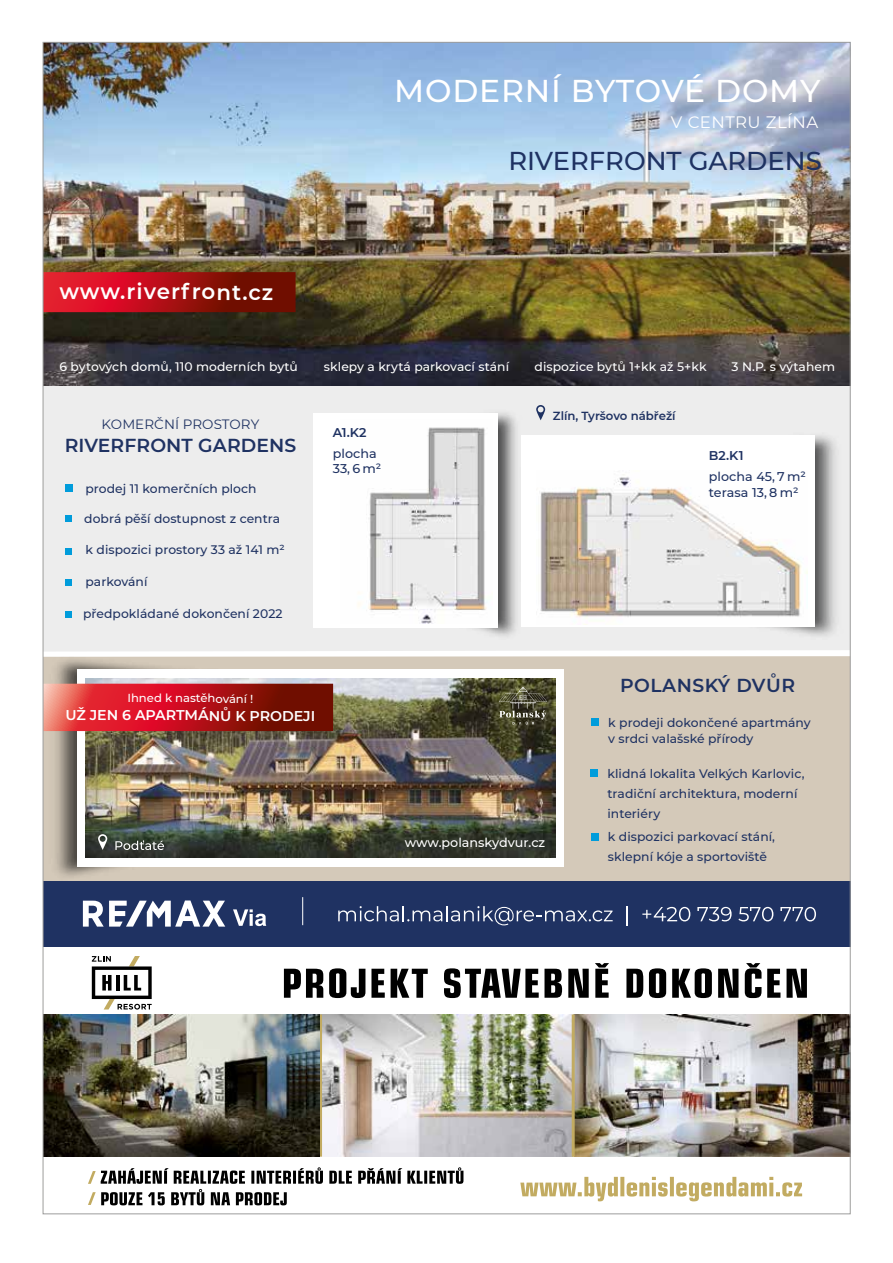
<style>
.page{position:relative;width:893px;height:1263px;background:#fff}
.page>*{position:absolute;margin:0;border:0;box-sizing:border-box;transform-origin:0 0}
.t1{font:500 31.5px "Montserrat";letter-spacing:.025em;color:#fff}
.t2{font:500 25.8px "Montserrat";color:#1f3262}
.t3{font:600 21.3px "Montserrat";letter-spacing:.04em;color:#fff}
.t4{font:600 18.75px "Montserrat";letter-spacing:.005em;color:#1f3262}
.t5{font:600 18.75px "Montserrat";letter-spacing:.025em;color:#1f3262}
.t6{font:16.5px "Montserrat";letter-spacing:.025em;color:#fff}
.t7{font:600 14.25px "Montserrat";letter-spacing:-.005em;color:#fff}
.t8{font:13.5px "Montserrat";letter-spacing:.005em;color:#1f3262}
.t9{font:500 12.75px/15.1px "Montserrat";letter-spacing:.005em;color:#1f3262}
.t10{font:500 12.75px "Montserrat";color:#fff}
.t11{font:600 12.75px "Montserrat";letter-spacing:.005em;color:#1f3262}
.t12{font:500 12.3px/20.2px "Montserrat";letter-spacing:.005em;color:#1f3262}
.t13{font:500 12.3px "Montserrat";letter-spacing:.005em;color:#fff}
.t14{font:600 11.7px "Montserrat";color:#1f3262}
.t15{font:500 11.55px "Montserrat";letter-spacing:-.005em;color:#fff}
</style>
<div class="page">
<div style="left:403px;top:687px;width:445px;height:194px;background:#d4c9b9"></div>
<img style="left:45px;top:651px;width:358px;height:230px">
<div style="left:77px;top:670px;width:486px;height:197px;background:#fff"></div>
<img style="left:86px;top:678px;width:469px;height:180px">
<svg style="left:499px;top:687px;width:48px;height:37px;background:#595841"></svg>
<svg style="left:115px;top:840px;width:49px;height:10px"></svg>
<svg style="left:98px;top:834px;width:9px;height:16px"></svg>
<div style="left:45px;top:386px;width:803px;height:265px;background:#ededed"></div>
<div style="left:65px;top:515px;width:7px;height:7px;background:#009cdb"></div>
<div style="left:65px;top:485px;width:8px;height:7px;background:#009cdb"></div>
<div style="left:65px;top:548px;width:7px;height:6px;background:#009cdb"></div>
<img style="left:270px;top:386px;width:299px;height:301px">
<div style="left:313px;top:413px;width:185px;height:214px;background:#fff"></div>
<div style="left:65px;top:579px;width:7px;height:7px;background:#009cdb"></div>
<div style="left:65px;top:611px;width:7px;height:7px;background:#009cdb"></div>
<svg style="left:45px;top:684px;width:288px;height:47px;background:#b61f22"></svg>
<svg style="left:756px;top:963px;width:51px;height:35px"></svg>
<img style="left:756px;top:1014px;width:92px;height:143px">
<svg style="left:756px;top:1177px;width:46px;height:20px"></svg>
<img style="left:45px;top:946px;width:711px;height:260px">
<div style="left:43px;top:881px;width:807px;height:65px;background:#1f3262"></div>
<svg style="left:338px;top:906px;width:275px;height:19px"></svg>
<svg style="left:627px;top:906px;width:1px;height:19px"></svg>
<svg style="left:642px;top:907px;width:48px;height:14px"></svg>
<svg style="left:697px;top:907px;width:35px;height:14px"></svg>
<svg style="left:738px;top:907px;width:35px;height:14px"></svg>
<svg style="left:780px;top:907px;width:36px;height:14px"></svg>
<svg style="left:83px;top:900px;width:142px;height:26px"></svg>
<svg style="left:233px;top:909px;width:33px;height:17px"></svg>
<svg style="left:302px;top:897px;width:1px;height:28px"></svg>
<img style="left:45px;top:1014px;width:274px;height:143px">
<div style="left:592px;top:719px;width:7px;height:7px;background:#009cdb"></div>
<div style="left:591px;top:770px;width:7px;height:7px;background:#009cdb"></div>
<div style="left:591px;top:833px;width:7px;height:7px;background:#009cdb"></div>
<img style="left:358px;top:427px;width:119px;height:197px">
<img style="left:477px;top:387px;width:371px;height:300px">
<div style="left:521px;top:435px;width:294px;height:192px;background:#fff"></div>
<img style="left:540px;top:474px;width:268px;height:145px">
<img style="left:45px;top:44px;width:803px;height:342px">
<svg style="left:45px;top:272px;width:251px;height:40px;background:#aa1115"></svg>
<h1 class="t1" style="left:394px;top:69px;width:428px">MODERNÍ BYTOVÉ DOMY</h1>
<h3 class="t6" style="left:671px;top:111px;width:149px">V CENTRU ZLÍNA</h3>
<h3 class="t3" style="left:59px;top:277px;width:216px">www.riverfront.cz</h3>
<h2 class="t2" style="left:508px;top:143px;width:315px">RIVERFRONT GARDENS</h2>
<p class="t13" style="left:60px;top:358px;width:240px">6 bytových domů, 110 moderních bytů</p>
<p class="t13" style="left:324px;top:358px;width:187px">sklepy a krytá parkovací stání</p>
<p class="t13" style="left:535px;top:358px;width:174px">dispozice bytů 1+kk až 5+kk</p>
<p class="t13" style="left:732px;top:358px;width:105px">3 N.P. s výtahem</p>
<p class="t8" style="left:102px;top:415px;width:159px">KOMERČNÍ PROSTORY</p>
<h3 class="t4" style="left:65px;top:432px;width:233px">RIVERFRONT GARDENS</h3>
<p class="t12" style="left:86px;top:478px;width:173px">prodej 11 komerčních ploch</p>
<p class="t12" style="left:84px;top:508px;width:198px">dobrá pěší dostupnost z centra</p>
<p class="t12" style="left:86px;top:539px;width:201px">k dispozici prostory 33 až 141 m²</p>
<p class="t12" style="left:86px;top:571px;width:64px">parkování</p>
<p class="t12" style="left:83px;top:603px;width:201px">předpokládané dokončení 2022</p>
<p class="t11" style="left:333px;top:423px;width:35px">A1.K2</p>
<p class="t9" style="left:333px;top:445px;width:50px">plocha<br>33, 6 m²</p>
<p class="t15" style="left:127px;top:690px;width:127px">Ihned k nastěhování !</p>
<p class="t7" style="left:65px;top:705px;width:252px">UŽ JEN 6 APARTMÁNŮ K PRODEJI</p>
<p class="t14" style="left:553px;top:408px;width:124px">Zlín, Tyršovo nábřeží</p>
<p class="t11" style="left:709px;top:446px;width:36px">B2.K1</p>
<p class="t9" style="left:709px;top:469px;width:99px">plocha 45, 7 m² terasa 13, 8 m²</p>
<p class="t10" style="left:405px;top:834px;width:142px">www.polanskydvur.cz</p>
<h3 class="t5" style="left:620px;top:672px;width:176px">POLANSKÝ DVŮR</h3>
<p class="t12" style="left:608px;top:714px;width:204px;line-height:16.2px">k prodeji dokončené apartmány v srdci valašské přírody</p>
<p class="t12" style="left:607px;top:763px;width:199px">klidná lokalita Velkých Karlovic, tradiční architektura, moderní interiéry</p>
<p class="t12" style="left:608px;top:826px;width:169px">k dispozici parkovací stání, sklepní kóje a sportoviště</p>
</div>
